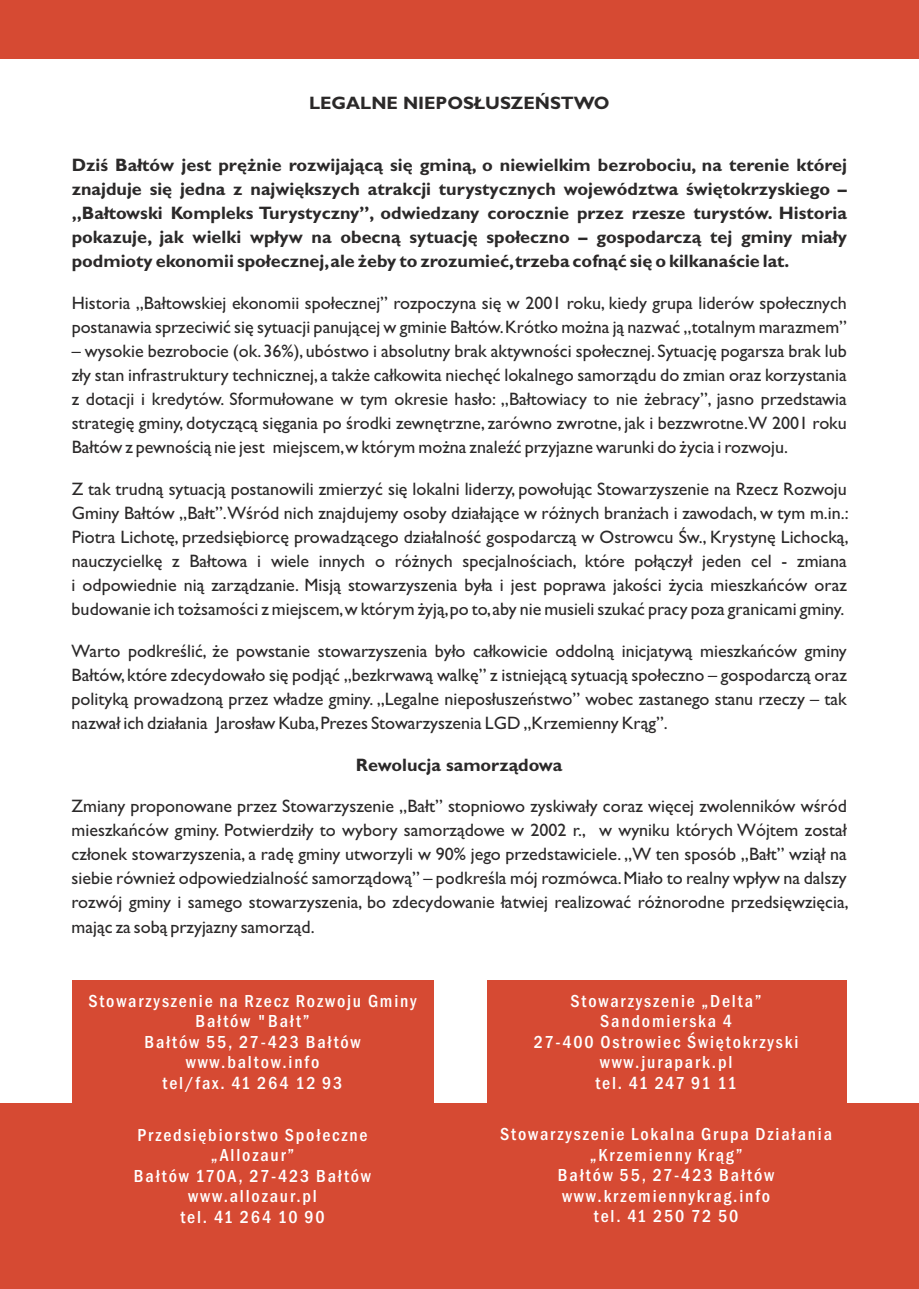
<style>
.page{position:relative;width:919px;height:1289px;background:#fff}
.page>*{position:absolute;margin:0;border:0;box-sizing:border-box;transform-origin:0 0}
.t1{font:18px/24px "Gill Sans";color:#2b2929;text-align:justify}
.t2{font:700 18px/24px "Gill Sans";color:#2b2929;text-align:justify}
.t3{font:500 condensed 18px/20.4px "Franklin Gothic";letter-spacing:.105em;color:#fff;text-align:center}
</style>
<div class="page">
<div style="left:0;top:0;width:918px;height:58px;background:#d64a33"></div>
<div style="left:0;top:1102px;width:918px;height:186px;background:#d64a33"></div>
<div style="left:487px;top:980px;width:359px;height:169px;background:#d64a33"></div>
<div style="left:72px;top:980px;width:361px;height:169px;background:#d64a33"></div>
<p class="t2" style="left:309px;top:92px;width:302px">LEGALNE NIEPOSŁUSZEŃSTWO</p>
<p class="t2" style="left:72px;top:155px;width:776px">Dziś Bałtów jest prężnie rozwijającą się gminą, o niewielkim bezrobociu, na terenie której znajduje się jedna z największych atrakcji turystycznych województwa świętokrzyskiego – „Bałtowski Kompleks Turystyczny”, odwiedzany corocznie przez rzesze turystów. Historia pokazuje, jak wielki wpływ na obecną sytuację społeczno – gospodarczą tej gminy miały podmioty ekonomii społecznej,ale żeby to zrozumieć,trzeba cofnąć się o kilkanaście lat.</p>
<p class="t1" style="left:72px;top:293px;width:776px">Historia „Bałtowskiej ekonomii społecznej” rozpoczyna się w 2001 roku, kiedy grupa liderów społecznych postanawia sprzeciwić się sytuacji panującej w gminie Bałtów.Krótko można ją nazwać „totalnym marazmem”</p>
<p class="t1" style="left:72px;top:341px;width:776px">– wysokie bezrobocie (ok. 36%), ubóstwo i absolutny brak aktywności społecznej. Sytuację pogarsza brak lub zły stan infrastruktury technicznej, a także całkowita niechęć lokalnego samorządu do zmian oraz korzystania z dotacji i kredytów. Sformułowane w tym okresie hasło: „Bałtowiacy to nie żebracy”, jasno przedstawia strategię gminy, dotyczącą sięgania po środki zewnętrzne, zarówno zwrotne, jak i bezzwrotne.W 2001 roku Bałtów z pewnością nie jest miejscem,w którym można znaleźć przyjazne warunki do życia i rozwoju.</p>
<p class="t1" style="left:72px;top:479px;width:778px">Z tak trudną sytuacją postanowili zmierzyć się lokalni liderzy, powołując Stowarzyszenie na Rzecz Rozwoju Gminy Bałtów „Bałt”.Wśród nich znajdujemy osoby działające w różnych branżach i zawodach, w tym m.in.:<br>Piotra Lichotę, przedsiębiorcę prowadzącego działalność gospodarczą w Ostrowcu Św., Krystynę Lichocką, nauczycielkę z Bałtowa i wiele innych o różnych specjalnościach, które połączył jeden cel - zmiana i odpowiednie nią zarządzanie. Misją stowarzyszenia była i jest poprawa jakości życia mieszkańców oraz budowanie ich tożsamości z miejscem,w którym żyją,po to,aby nie musieli szukać pracy poza granicami gminy.</p>
<p class="t1" style="left:72px;top:640px;width:776px">Warto podkreślić, że powstanie stowarzyszenia było całkowicie oddolną inicjatywą mieszkańców gminy Bałtów,które zdecydowało się podjąć „bezkrwawą walkę” z istniejącą sytuacją społeczno – gospodarczą oraz polityką prowadzoną przez władze gminy. „Legalne nieposłuszeństwo” wobec zastanego stanu rzeczy – tak nazwał ich działania Jarosław Kuba,Prezes Stowarzyszenia LGD „Krzemienny Krąg”.</p>
<p class="t2" style="left:356px;top:754px;width:208px">Rewolucja samorządowa</p>
<p class="t1" style="left:72px;top:796px;width:778px">Zmiany proponowane przez Stowarzyszenie „Bałt” stopniowo zyskiwały coraz więcej zwolenników wśród mieszkańców gminy. Potwierdziły to wybory samorządowe w 2002 r., w wyniku których Wójtem został członek stowarzyszenia, a radę gminy utworzyli w 90% jego przedstawiciele. „W ten sposób „Bałt” wziął na siebie również odpowiedzialność samorządową” – podkreśla mój rozmówca.Miało to realny wpływ na dalszy rozwój gminy i samego stowarzyszenia, bo zdecydowanie łatwiej realizować różnorodne przedsięwzięcia, mając za sobą przyjazny samorząd.</p>
<p class="t3" style="left:88px;top:992px;width:330px">Stowarzyszenie na Rzecz Rozwoju Gminy<br>Bałtów "Bałt”<br>Bałtów 55, 27-423 Bałtów www.baltow.info<br>tel/fax. 41 264 12 93</p>
<p class="t3" style="left:134px;top:1126px;width:238px">Przedsiębiorstwo Społeczne „Allozaur”<br>Bałtów 170A, 27-423 Bałtów www.allozaur.pl<br>tel. 41 264 10 90</p>
<p class="t3" style="left:534px;top:992px;width:266px">Stowarzyszenie „Delta”<br>Sandomierska 4<br>27-400 Ostrowiec Świętokrzyski www.jurapark.pl<br>tel. 41 247 91 11</p>
<p class="t3" style="left:500px;top:1125px;width:333px">Stowarzyszenie Lokalna Grupa Działania „Krzemienny Krąg”<br>Bałtów 55, 27-423 Bałtów www.krzemiennykrag.info<br>tel. 41 250 72 50</p>
</div>
